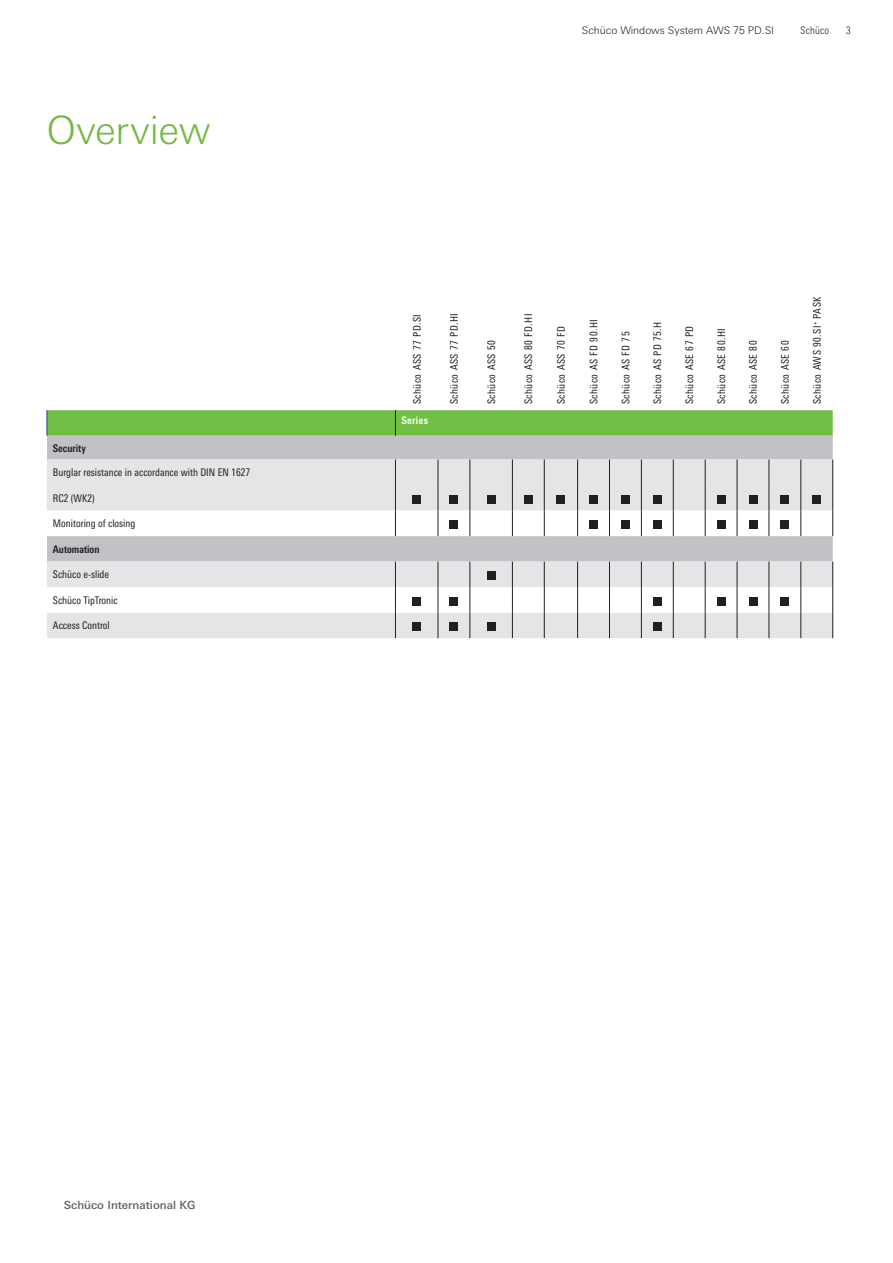
<style>
.page{position:relative;width:893px;height:1263px;background:#fff}
.page>*{position:absolute;margin:0;border:0;box-sizing:border-box;transform-origin:0 0}
.P__Headline_Innen{font:300 39px "Univers For Schueco 330";letter-spacing:-.01em;color:#74b943}
.t1{font:11.25px "Univers For Schueco 530 Med";color:#5f5f62}
.P__Tabellen_Inhalt_links{font:10.5px "Univers For Schueco 420 Cd Rg";letter-spacing:.04em;color:#231f20}
.Tabelle_regular_links{font:10.5px "Univers For Schueco 420 Cd Rg";color:#231f20}
.t2{font:300 10.5px "Univers For Schueco 330";color:#231f20}
.Tabelle_bold_links{font:10.5px "Univers For Schueco 620 Cd Bd";color:#231f20}
.t3{font:10.5px "Univers For Schueco 320 Cd Lt";letter-spacing:.025em;color:#231f20}
.Tab_Innen_weiß{font:10.5px "Univers For Schueco 620 Cd Bd";letter-spacing:.04em;color:#fff}
</style>
<div class="page">
<div style="left:47px;top:436px;width:786px;height:23px;background:#c1c1c6"></div>
<div style="left:47px;top:459px;width:785px;height:179px;background:#e5e4e6"></div>
<svg style="left:47px;top:511px;width:786px;height:102px"></svg>
<svg style="left:395px;top:459px;width:1px;height:77px"></svg>
<svg style="left:438px;top:459px;width:1px;height:77px"></svg>
<svg style="left:470px;top:459px;width:1px;height:77px"></svg>
<svg style="left:512px;top:459px;width:1px;height:77px"></svg>
<svg style="left:544px;top:459px;width:1px;height:77px"></svg>
<svg style="left:577px;top:459px;width:1px;height:77px"></svg>
<svg style="left:609px;top:459px;width:1px;height:77px"></svg>
<svg style="left:641px;top:459px;width:1px;height:77px"></svg>
<svg style="left:673px;top:459px;width:1px;height:77px"></svg>
<svg style="left:705px;top:459px;width:1px;height:77px"></svg>
<svg style="left:737px;top:459px;width:1px;height:77px"></svg>
<svg style="left:769px;top:459px;width:1px;height:77px"></svg>
<svg style="left:395px;top:562px;width:1px;height:76px"></svg>
<svg style="left:438px;top:562px;width:1px;height:76px"></svg>
<svg style="left:470px;top:562px;width:1px;height:76px"></svg>
<svg style="left:512px;top:562px;width:1px;height:76px"></svg>
<svg style="left:544px;top:562px;width:1px;height:76px"></svg>
<svg style="left:577px;top:562px;width:1px;height:76px"></svg>
<svg style="left:609px;top:562px;width:1px;height:76px"></svg>
<svg style="left:641px;top:562px;width:1px;height:76px"></svg>
<svg style="left:673px;top:562px;width:1px;height:76px"></svg>
<svg style="left:705px;top:562px;width:1px;height:76px"></svg>
<svg style="left:737px;top:562px;width:1px;height:76px"></svg>
<svg style="left:769px;top:562px;width:1px;height:76px"></svg>
<svg style="left:801px;top:459px;width:1px;height:77px"></svg>
<svg style="left:832px;top:459px;width:1px;height:77px"></svg>
<svg style="left:801px;top:562px;width:1px;height:76px"></svg>
<svg style="left:832px;top:562px;width:1px;height:76px"></svg>
<svg style="left:47px;top:410px;width:786px;height:26px;background:#73bf48"></svg>
<div style="left:412px;top:495px;width:9px;height:8px;background:#231f20"></div>
<div style="left:450px;top:495px;width:8px;height:8px;background:#231f20"></div>
<div style="left:487px;top:495px;width:8px;height:8px;background:#231f20"></div>
<div style="left:524px;top:495px;width:9px;height:8px;background:#231f20"></div>
<div style="left:557px;top:495px;width:8px;height:8px;background:#231f20"></div>
<div style="left:589px;top:495px;width:9px;height:8px;background:#231f20"></div>
<div style="left:621px;top:495px;width:9px;height:8px;background:#231f20"></div>
<div style="left:653px;top:495px;width:9px;height:8px;background:#231f20"></div>
<div style="left:717px;top:495px;width:8px;height:8px;background:#231f20"></div>
<div style="left:749px;top:495px;width:8px;height:8px;background:#231f20"></div>
<div style="left:781px;top:495px;width:8px;height:8px;background:#231f20"></div>
<div style="left:812px;top:495px;width:9px;height:8px;background:#231f20"></div>
<div style="left:450px;top:520px;width:8px;height:9px;background:#231f20"></div>
<div style="left:589px;top:520px;width:9px;height:9px;background:#231f20"></div>
<div style="left:621px;top:520px;width:9px;height:9px;background:#231f20"></div>
<div style="left:653px;top:520px;width:9px;height:9px;background:#231f20"></div>
<div style="left:717px;top:520px;width:8px;height:9px;background:#231f20"></div>
<div style="left:749px;top:520px;width:8px;height:9px;background:#231f20"></div>
<div style="left:781px;top:520px;width:8px;height:9px;background:#231f20"></div>
<div style="left:487px;top:571px;width:8px;height:9px;background:#231f20"></div>
<div style="left:412px;top:597px;width:9px;height:8px;background:#231f20"></div>
<div style="left:450px;top:597px;width:8px;height:8px;background:#231f20"></div>
<div style="left:653px;top:597px;width:9px;height:8px;background:#231f20"></div>
<div style="left:717px;top:597px;width:8px;height:8px;background:#231f20"></div>
<div style="left:749px;top:597px;width:8px;height:8px;background:#231f20"></div>
<div style="left:781px;top:597px;width:8px;height:8px;background:#231f20"></div>
<div style="left:412px;top:622px;width:9px;height:9px;background:#231f20"></div>
<div style="left:450px;top:622px;width:8px;height:9px;background:#231f20"></div>
<div style="left:487px;top:622px;width:8px;height:9px;background:#231f20"></div>
<div style="left:653px;top:622px;width:9px;height:9px;background:#231f20"></div>
<p class="P__Headline_Innen" style="left:47px;top:107px;width:165px">Overview</p>
<p class="Tabelle_bold_links" style="left:53px;top:442px;width:34px">Security</p>
<p class="Tabelle_regular_links" style="left:53px;top:466px;width:199px">Burglar resistance in accordance with DIN EN 1627</p>
<p class="Tabelle_regular_links" style="left:53px;top:492px;width:43px">RC2 (WK2)</p>
<p class="Tabelle_regular_links" style="left:53px;top:517px;width:84px">Monitoring of closing</p>
<p class="Tabelle_bold_links" style="left:53px;top:543px;width:48px">Automation</p>
<p class="Tabelle_regular_links" style="left:53px;top:568px;width:58px">Schüco e-slide</p>
<p class="Tabelle_regular_links" style="left:53px;top:594px;width:66px">Schüco TipTronic</p>
<p class="Tabelle_regular_links" style="left:53px;top:619px;width:58px">Access Control</p>
<p class="t2" style="left:582px;top:24px;width:194px">Schüco Windows System AWS 75 PD.SI</p>
<p class="t3" style="left:800px;top:24px;width:30px">Schüco</p>
<p class="t3" style="left:846px;top:24px;width:6px">3</p>
<p class="P__Tabellen_Inhalt_links" style="left:411px;top:404px;width:92px;rotate:-90deg">Schüco ASS 77 PD.SI</p>
<p class="P__Tabellen_Inhalt_links" style="left:448px;top:404px;width:93px;rotate:-90deg">Schüco ASS 77 PD.HI</p>
<p class="Tab_Innen_weiß" style="left:401px;top:414px;width:28px">Series</p>
<p class="P__Tabellen_Inhalt_links" style="left:485px;top:404px;width:65px;rotate:-90deg">Schüco ASS 50</p>
<p class="P__Tabellen_Inhalt_links" style="left:522px;top:404px;width:92px;rotate:-90deg">Schüco ASS 80 FD.HI</p>
<p class="P__Tabellen_Inhalt_links" style="left:555px;top:404px;width:80px;rotate:-90deg">Schüco ASS 70 FD</p>
<p class="P__Tabellen_Inhalt_links" style="left:588px;top:404px;width:86px;rotate:-90deg">Schüco AS FD 90.HI</p>
<p class="P__Tabellen_Inhalt_links" style="left:620px;top:404px;width:74px;rotate:-90deg">Schüco AS FD 75</p>
<p class="P__Tabellen_Inhalt_links" style="left:651px;top:404px;width:84px;rotate:-90deg">Schüco AS PD 75.H</p>
<p class="P__Tabellen_Inhalt_links" style="left:683px;top:404px;width:80px;rotate:-90deg">Schüco ASE 67 PD</p>
<p class="P__Tabellen_Inhalt_links" style="left:715px;top:404px;width:77px;rotate:-90deg">Schüco ASE 80.HI</p>
<p class="P__Tabellen_Inhalt_links" style="left:747px;top:404px;width:65px;rotate:-90deg">Schüco ASE 80</p>
<p class="P__Tabellen_Inhalt_links" style="left:779px;top:404px;width:65px;rotate:-90deg">Schüco ASE 60</p>
<p class="P__Tabellen_Inhalt_links" style="left:811px;top:404px;width:109px;rotate:-90deg">Schüco AWS 90.SI<sup>+</sup> PASK</p>
<p class="t1" style="left:64px;top:1198px;width:133px">Schüco International KG</p>
</div>
